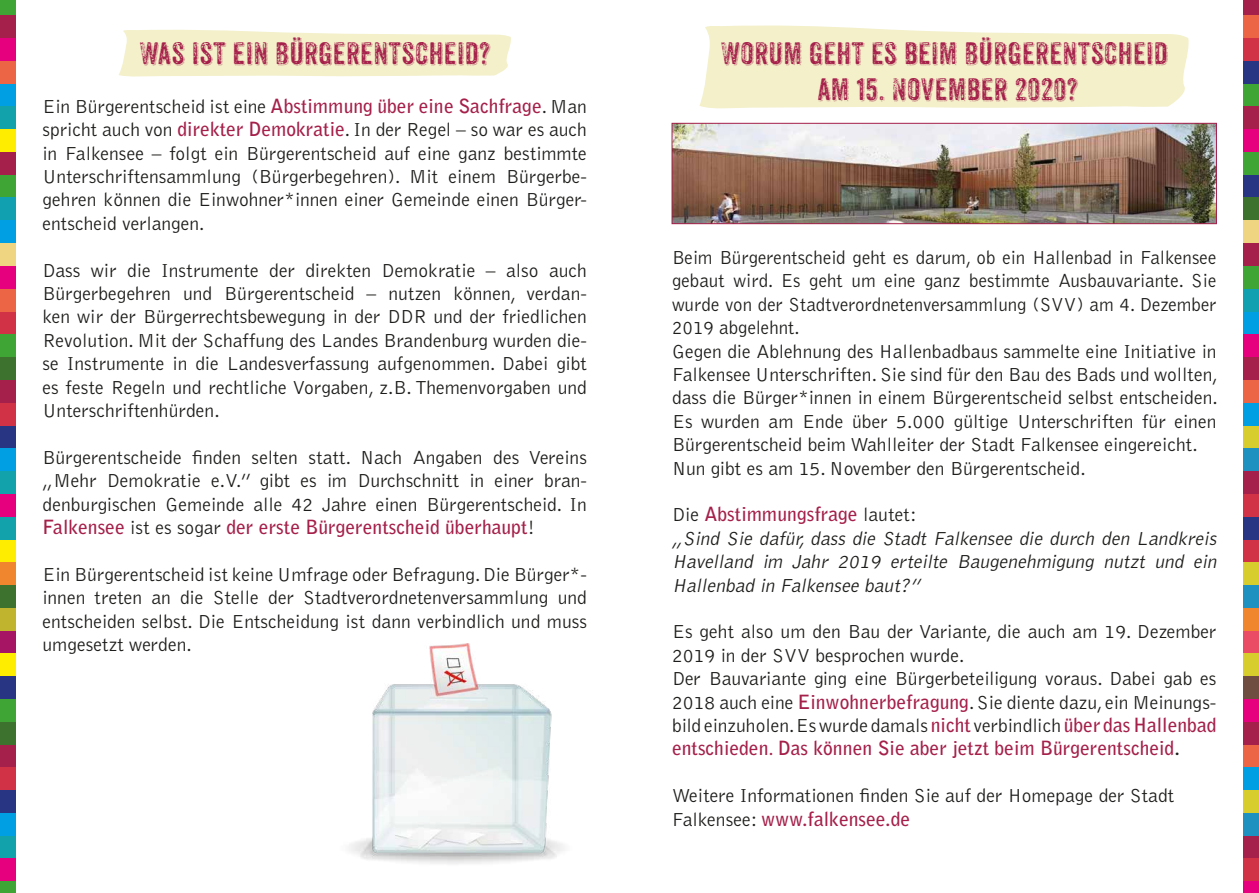
<style>
.page{position:relative;width:1259px;height:893px;background:#fff}
.page>*{position:absolute;margin:0;border:0;box-sizing:border-box;transform-origin:0 0}
.t1{font:30px/36px "Anodyne Combined";letter-spacing:.02em;color:#a5204a;text-align:center}
.t2{font:300 19.5px/23.4px "Bell Gothic";color:#1d1d1b;text-align:justify}
.t3{font:italic 300 19.5px/23.4px "Bell Gothic";color:#1d1d1b}
.s1{font-weight:700;color:#a5204a}
.s2{font-style:normal}
.s3{font-weight:700;font-style:normal;color:#a5204a}
.s4{color:#a5204a}
.s5{font-weight:700}
</style>
<div class="page">
<div style="left:0;top:881px;width:16px;height:12px;background:#3fa535"></div>
<div style="left:0;top:334px;width:16px;height:23px;background:#3fa535"></div>
<div style="left:0;top:425px;width:16px;height:23px;background:#283583"></div>
<div style="left:0;top:380px;width:16px;height:23px;background:#a5204a"></div>
<div style="left:0;top:471px;width:16px;height:23px;background:#11a2ab"></div>
<div style="left:0;top:357px;width:16px;height:23px;background:#3d712e"></div>
<div style="left:0;top:448px;width:16px;height:23px;background:#009fe3"></div>
<div style="left:0;top:403px;width:16px;height:22px;background:#d23246"></div>
<div style="left:0;top:494px;width:16px;height:23px;background:#e6007d"></div>
<div style="left:0;top:129px;width:16px;height:23px;background:#ffed00"></div>
<div style="left:0;top:38px;width:16px;height:23px;background:#e6007d"></div>
<div style="left:0;top:84px;width:16px;height:22px;background:#009fe3"></div>
<div style="left:0;top:0;width:16px;height:15px;background:#3fa535"></div>
<div style="left:0;top:106px;width:16px;height:23px;background:#11a2ab"></div>
<div style="left:0;top:15px;width:16px;height:23px;background:#a5204a"></div>
<div style="left:0;top:61px;width:16px;height:23px;background:#ec6545"></div>
<div style="left:0;top:676px;width:16px;height:23px;background:#283583"></div>
<div style="left:0;top:585px;width:16px;height:23px;background:#3d712e"></div>
<div style="left:0;top:631px;width:16px;height:22px;background:#a51564"></div>
<div style="left:0;top:539px;width:16px;height:23px;background:#ffed00"></div>
<div style="left:0;top:653px;width:16px;height:23px;background:#ffed00"></div>
<div style="left:0;top:562px;width:16px;height:23px;background:#f0872e"></div>
<div style="left:0;top:608px;width:16px;height:23px;background:#c0b42e"></div>
<div style="left:0;top:517px;width:16px;height:22px;background:#11a2ab"></div>
<div style="left:0;top:312px;width:16px;height:22px;background:#d23246"></div>
<div style="left:0;top:220px;width:16px;height:23px;background:#009fe3"></div>
<div style="left:0;top:266px;width:16px;height:23px;background:#e6007d"></div>
<div style="left:0;top:175px;width:16px;height:23px;background:#3fa535"></div>
<div style="left:0;top:289px;width:16px;height:23px;background:#ec6545"></div>
<div style="left:0;top:198px;width:16px;height:22px;background:#11a0af"></div>
<div style="left:0;top:243px;width:16px;height:23px;background:#efd581"></div>
<div style="left:0;top:152px;width:16px;height:23px;background:#a5204a"></div>
<div style="left:0;top:699px;width:16px;height:23px;background:#3fa535"></div>
<div style="left:0;top:790px;width:16px;height:23px;background:#283583"></div>
<div style="left:0;top:744px;width:16px;height:23px;background:#a5204a"></div>
<div style="left:0;top:836px;width:16px;height:22px;background:#11a2ab"></div>
<div style="left:0;top:722px;width:16px;height:22px;background:#3d712e"></div>
<div style="left:0;top:813px;width:16px;height:23px;background:#009fe3"></div>
<div style="left:0;top:767px;width:16px;height:23px;background:#d23246"></div>
<div style="left:0;top:858px;width:16px;height:23px;background:#e6007d"></div>
<div style="left:1243px;top:881px;width:16px;height:12px;background:#e6007d"></div>
<div style="left:1243px;top:334px;width:16px;height:23px;background:#e6007d"></div>
<div style="left:1243px;top:425px;width:16px;height:23px;background:#d7ce2e"></div>
<div style="left:1243px;top:380px;width:16px;height:23px;background:#ec6545"></div>
<div style="left:1243px;top:471px;width:16px;height:23px;background:#a5204a"></div>
<div style="left:1243px;top:357px;width:16px;height:23px;background:#a5204a"></div>
<div style="left:1243px;top:448px;width:16px;height:23px;background:#1e91c0"></div>
<div style="left:1243px;top:403px;width:16px;height:22px;background:#009fe3"></div>
<div style="left:1243px;top:494px;width:16px;height:23px;background:#d23246"></div>
<div style="left:1243px;top:129px;width:16px;height:23px;background:#e6007d"></div>
<div style="left:1243px;top:38px;width:16px;height:23px;background:#d23246"></div>
<div style="left:1243px;top:84px;width:16px;height:22px;background:#3fa535"></div>
<div style="left:1243px;top:0;width:16px;height:15px;background:#a5204a"></div>
<div style="left:1243px;top:106px;width:16px;height:23px;background:#a5204a"></div>
<div style="left:1243px;top:15px;width:16px;height:23px;background:#ec6545"></div>
<div style="left:1243px;top:61px;width:16px;height:23px;background:#283583"></div>
<div style="left:1243px;top:676px;width:16px;height:23px;background:#6f4d41"></div>
<div style="left:1243px;top:585px;width:16px;height:23px;background:#1e91c0"></div>
<div style="left:1243px;top:631px;width:16px;height:22px;background:#ea4b65"></div>
<div style="left:1243px;top:539px;width:16px;height:23px;background:#d23246"></div>
<div style="left:1243px;top:653px;width:16px;height:23px;background:#d7ce2e"></div>
<div style="left:1243px;top:562px;width:16px;height:23px;background:#d7ce2e"></div>
<div style="left:1243px;top:608px;width:16px;height:23px;background:#f0872e"></div>
<div style="left:1243px;top:517px;width:16px;height:22px;background:#283583"></div>
<div style="left:1243px;top:312px;width:16px;height:22px;background:#009fe3"></div>
<div style="left:1243px;top:220px;width:16px;height:23px;background:#efd581"></div>
<div style="left:1243px;top:266px;width:16px;height:23px;background:#3fa535"></div>
<div style="left:1243px;top:175px;width:16px;height:23px;background:#283583"></div>
<div style="left:1243px;top:289px;width:16px;height:23px;background:#11a0af"></div>
<div style="left:1243px;top:198px;width:16px;height:22px;background:#3d712e"></div>
<div style="left:1243px;top:243px;width:16px;height:23px;background:#a5204a"></div>
<div style="left:1243px;top:152px;width:16px;height:23px;background:#3fa535"></div>
<div style="left:1243px;top:699px;width:16px;height:23px;background:#e6007d"></div>
<div style="left:1243px;top:790px;width:16px;height:23px;background:#d7ce2e"></div>
<div style="left:1243px;top:744px;width:16px;height:23px;background:#ec6545"></div>
<div style="left:1243px;top:836px;width:16px;height:22px;background:#a5204a"></div>
<div style="left:1243px;top:722px;width:16px;height:22px;background:#a5204a"></div>
<div style="left:1243px;top:813px;width:16px;height:23px;background:#1e91c0"></div>
<div style="left:1243px;top:767px;width:16px;height:23px;background:#009fe3"></div>
<div style="left:1243px;top:858px;width:16px;height:23px;background:#d23246"></div>
<svg style="left:699px;top:25px;width:490px;height:84px;background:#f4f1cf"></svg>
<svg style="left:119px;top:29px;width:392px;height:48px;background:#f4f1d0"></svg>
<img style="left:349px;top:643px;width:215px;height:221px">
<img style="left:673px;top:125px;width:541px;height:97px">
<div style="left:671px;top:123px;width:545px;height:101px;border:1px solid #a5204a"></div>
<h1 class="t1" style="left:139px;top:36px;width:352px">WAS IST EIN BÜRGERENTSCHEID?</h1>
<p class="t2" style="left:43px;top:95px;width:546px">Ein Bürgerentscheid ist eine <span class="s1">Abstimmung über eine Sachfrage</span>. Man spricht auch von <span class="s1">direkter Demokratie</span>. In der Regel – so war es auch in Falkensee – folgt ein Bürgerentscheid auf eine ganz bestimmte Unterschriftensammlung (Bürgerbegehren). Mit einem Bürgerbe&shy;gehren können die Einwohner*innen einer Gemeinde einen Bürger&shy;entscheid verlangen.</p>
<p class="t2" style="left:43px;top:259px;width:546px">Dass wir die Instrumente der direkten Demokratie – also auch Bürgerbegehren und Bürgerentscheid – nutzen können, verdan&shy;ken wir der Bürgerrechtsbewegung in der DDR und der friedlichen Revolution. Mit der Schaffung des Landes Brandenburg wurden die&shy;se Instrumente in die Landesverfassung aufgenommen. Dabei gibt es feste Regeln und rechtliche Vorgaben, z.B. Themenvorgaben und Unterschriftenhürden.</p>
<p class="t2" style="left:43px;top:446px;width:546px">Bürgerentscheide finden selten statt. Nach Angaben des Vereins „Mehr Demokratie e.V.” gibt es im Durchschnitt in einer bran&shy;denburgischen Gemeinde alle 42 Jahre einen Bürgerentscheid. In <span class="s1">Falkensee</span> ist es sogar <span class="s1">der erste Bürgerentscheid überhaupt</span>!</p>
<p class="t2" style="left:43px;top:563px;width:546px">Ein Bürgerentscheid ist keine Umfrage oder Befragung. Die Bürger*- innen treten an die Stelle der Stadtverordnetenversammlung und entscheiden selbst. Die Entscheidung ist dann verbindlich und muss umgesetzt werden.</p>
<h1 class="t1" style="left:720px;top:36px;width:448px">WORUM GEHT ES BEIM BÜRGERENTSCHEID<br>AM 15. NOVEMBER 2020?</h1>
<p class="t2" style="left:672px;top:246px;width:547px;text-align:left">Beim Bürgerentscheid geht es darum, ob ein Hallenbad in Falkensee gebaut wird. Es geht um eine ganz bestimmte Ausbauvariante. Sie wurde von der Stadtverordnetenversammlung (SVV) am 4. Dezember 2019 abgelehnt.<br>Gegen die Ablehnung des Hallenbadbaus sammelte eine Initiative in Falkensee Unterschriften. Sie sind für den Bau des Bads und wollten, dass die Bürger*innen in einem Bürgerentscheid selbst entscheiden.<br>Es wurden am Ende über 5.000 gültige Unterschriften für einen Bürgerentscheid beim Wahlleiter der Stadt Falkensee eingereicht.<br>Nun gibt es am 15. November den Bürgerentscheid.</p>
<p class="t3" style="left:672px;top:504px;width:550px"><span class="s2">Die</span> <span class="s3">Abstimmungsfrage</span> <span class="s2">lautet:<br></span>„Sind Sie dafür, dass die Stadt Falkensee die durch den Landkreis Havelland im Jahr 2019 erteilte Baugenehmigung nutzt und ein Hallenbad in Falkensee baut?”</p>
<p class="t2" style="left:672px;top:621px;width:546px;text-align:left">Es geht also um den Bau der Variante, die auch am 19. Dezember 2019 in der SVV besprochen wurde.<br>Der Bauvariante ging eine Bürgerbeteiligung voraus. Dabei gab es 2018 auch eine <span class="s1">Einwohnerbefragung</span>. Sie diente dazu, ein Meinungs&shy;bild einzuholen. Es wurde damals <span class="s1">nicht</span> verbindlich <span class="s1">über das Hallenbad entschieden</span><span class="s4">.</span> <span class="s1">Das können Sie aber jetzt beim Bürgerentscheid</span><span class="s5">.</span></p>
<p class="t2" style="left:672px;top:784px;width:504px">Weitere Informationen finden Sie auf der Homepage der Stadt<br>Falkensee: <span class="s1">www.falkensee.de</span></p>
</div>
